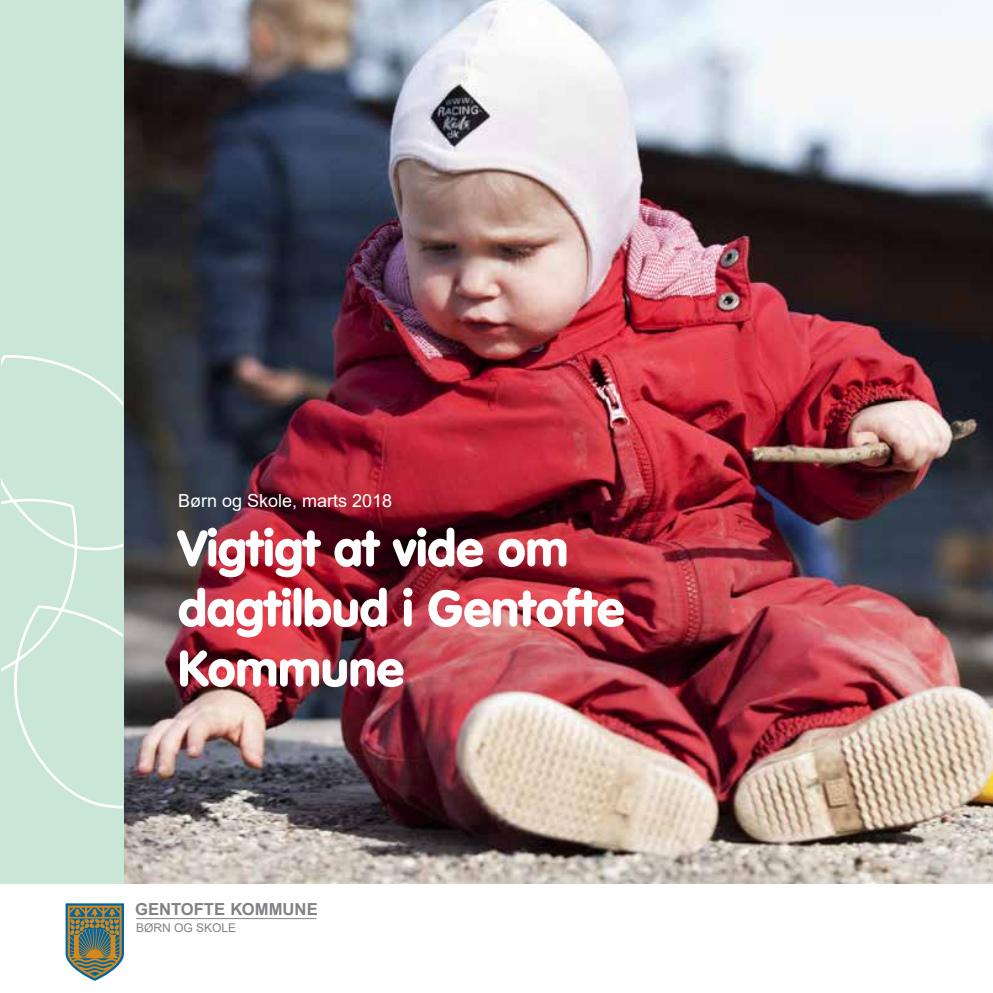
<style>
.page{position:relative;width:993px;height:993px;background:#fff}
.page>*{position:absolute;margin:0;border:0;box-sizing:border-box;transform-origin:0 0}
.t1{font:900 50px/60px "VAG Rounded Std";color:#fff}
.t2{font:18px "Arial";color:#fff}
.t3{font:700 16.6px "Arial";color:#808285}
.t4{font:12px "Arial";color:#808285}
</style>
<div class="page">
<img style="left:123px;top:0;width:869px;height:883px">
<div style="left:0;top:0;width:123px;height:883px;background:#cae6d7"></div>
<svg style="left:66px;top:903px;width:58px;height:77px"></svg>
<hr style="left:136px;top:917px;width:180px;height:1px;background:#808285">
<svg style="left:1px;top:355px;width:122px;height:454px"></svg>
<p class="t2" style="left:178px;top:488px;width:216px">Børn og Skole, marts 2018</p>
<p class="t1" style="left:178px;top:520px;width:448px">Vigtigt at vide om dagtilbud i Gentofte<br>Kommune</p>
<p class="t3" style="left:135px;top:898px;width:184px">GENTOFTE KOMMUNE</p>
<p class="t4" style="left:136px;top:918px;width:102px">BØRN OG SKOLE</p>
</div>
